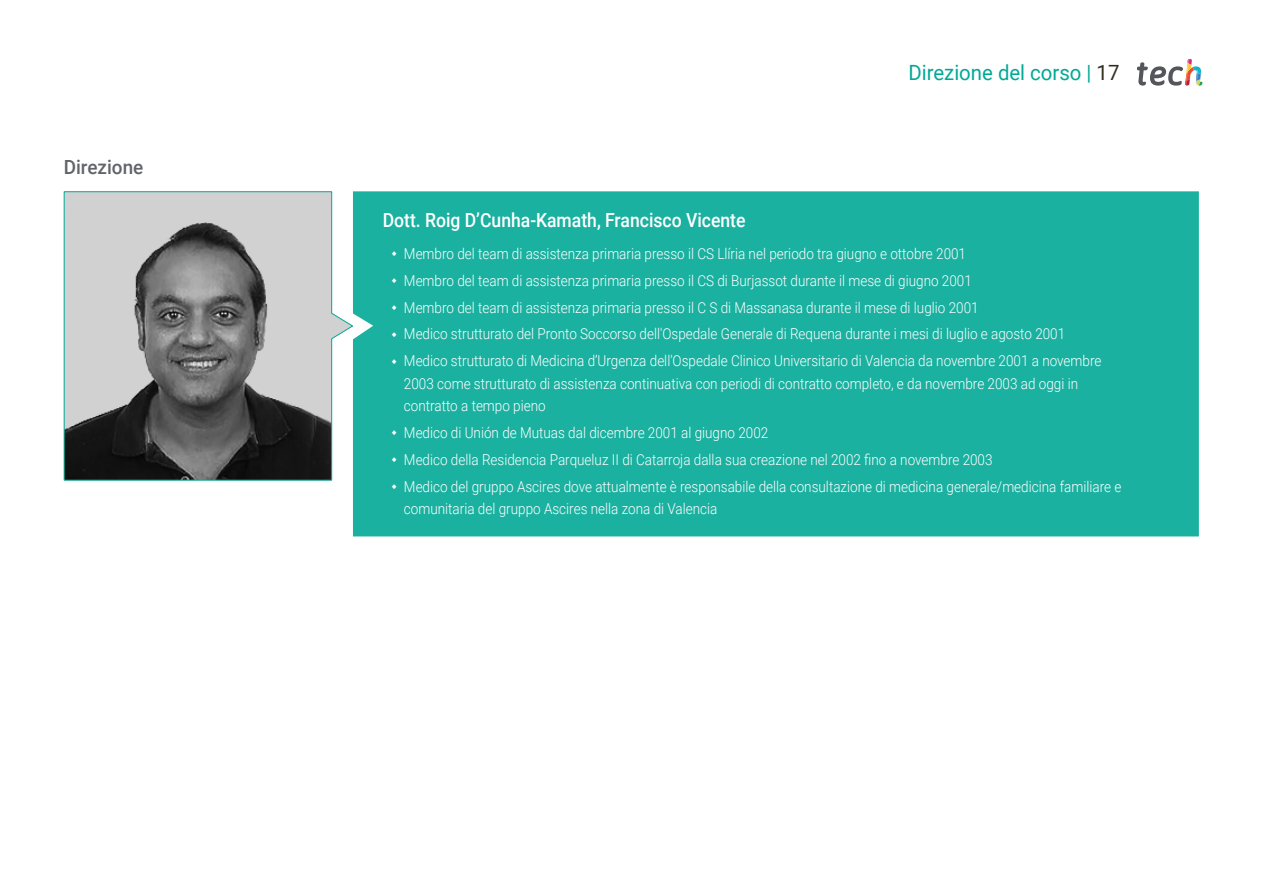
<style>
.page{position:relative;width:1263px;height:893px;background:#fff}
.page>*{position:absolute;margin:0;border:0;box-sizing:border-box;transform-origin:0 0}
.t1{font:21px "Roboto";color:#00a996}
.t2{font:500 19.5px "Roboto";color:#fff;scale:.9 1}
.t3{font:500 19.5px "Roboto";color:#61646a}
.t4{font:300 15px/26.7px "Roboto";color:#fff;scale:.9 1}
.s1{color:#312e20}
</style>
<div class="page">
<div style="left:353px;top:191px;width:846px;height:345px;background:#1ab1a0"></div>
<svg style="left:63px;top:191px;width:291px;height:290px;background:#949695"></svg>
<svg style="left:1137px;top:59px;width:65px;height:27px"></svg>
<svg style="left:392px;top:252px;width:5px;height:5px"></svg>
<svg style="left:392px;top:278px;width:5px;height:5px"></svg>
<svg style="left:392px;top:305px;width:5px;height:5px"></svg>
<svg style="left:392px;top:332px;width:5px;height:5px"></svg>
<svg style="left:392px;top:359px;width:5px;height:5px"></svg>
<svg style="left:392px;top:430px;width:5px;height:5px"></svg>
<svg style="left:392px;top:457px;width:5px;height:5px"></svg>
<svg style="left:392px;top:484px;width:5px;height:5px"></svg>
<h2 class="t3" style="left:64px;top:154px;width:81px">Direzione</h2>
<h1 class="t1" style="left:908px;top:57px;width:213px">Direzione del corso | <span class="s1">17</span></h1>
<h2 class="t2" style="left:383px;top:207px;width:405px">Dott. Roig D’Cunha-Kamath, Francisco Vicente</h2>
<p class="t4" style="left:404px;top:240px;width:776px">Membro del team di assistenza primaria presso il CS Llíria nel periodo tra giugno e ottobre 2001<br>Membro del team di assistenza primaria presso il CS di Burjassot durante il mese di giugno 2001<br>Membro del team di assistenza primaria presso il C S di Massanasa durante il mese di luglio 2001<br>Medico strutturato del Pronto Soccorso dell'Ospedale Generale di Requena durante i mesi di luglio e agosto 2001<br>Medico strutturato di Medicina d’Urgenza dell'Ospedale Clinico Universitario di Valencia da novembre 2001 a novembre</p>
<p class="t4" style="left:404px;top:372px;width:750px;line-height:22.5px">2003 come strutturato di assistenza continuativa con periodi di contratto completo, e da novembre 2003 ad oggi in contratto a tempo pieno</p>
<p class="t4" style="left:404px;top:419px;width:798px">Medico di Unión de Mutuas dal dicembre 2001 al giugno 2002<br>Medico della Residencia Parqueluz II di Catarroja dalla sua creazione nel 2002 fino a novembre 2003<br>Medico del gruppo Ascires dove attualmente è responsabile della consultazione di medicina generale/medicina familiare e</p>
<p class="t4" style="left:404px;top:495px;width:350px">comunitaria del gruppo Ascires nella zona di Valencia</p>
</div>
